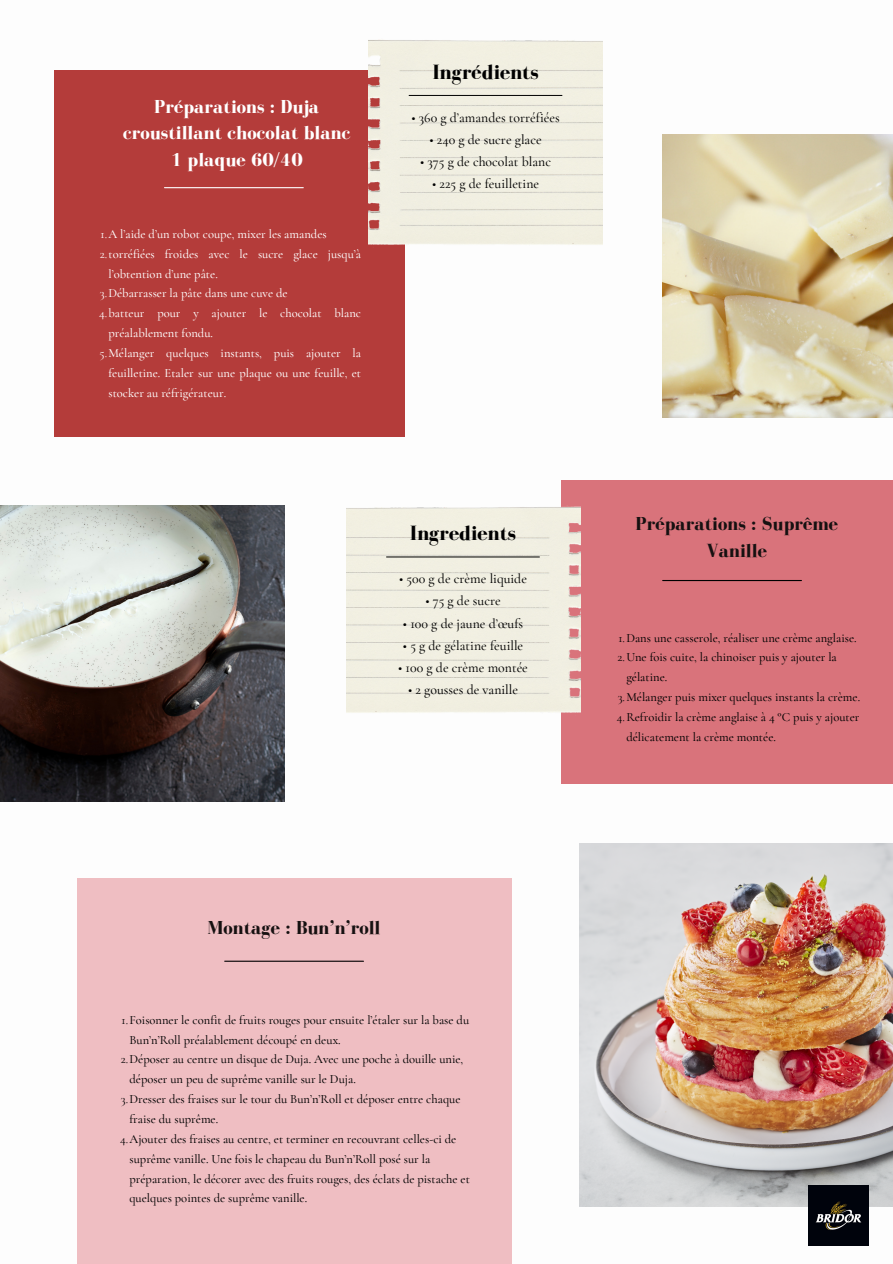
<style>
.page{position:relative;width:893px;height:1264px;background:#fff}
.page>*{position:absolute;margin:0;border:0;box-sizing:border-box;transform-origin:0 0}
.t1{font:700 21.15px "Bodoni FLF";color:#000}
.t2{font:700 19.2px/26.7px "Bodoni FLF";color:#fff;text-align:center}
.t3{font:700 19.2px/26.7px "Bodoni FLF";color:#161111;text-align:center}
.t4{font:500 13.8px "Cormorant Garamond";color:#000}
.t5{font:500 12.6px/19.8px "Cormorant Garamond";color:#000}
.t6{font:500 12.6px/19.8px "Cormorant Garamond";color:#fff}
.s1{font-weight:400}
</style>
<div class="page">
<div style="left:54px;top:70px;width:350px;height:367px;background:#b43c3a"></div>
<hr style="left:164px;top:187px;width:139px;height:1px;background:#fff">
<img style="left:368px;top:39px;width:234px;height:208px">
<hr style="left:409px;top:95px;width:153px;height:1px;background:#000">
<img style="left:662px;top:134px;width:230px;height:284px">
<div style="left:562px;top:480px;width:330px;height:303px;background:#d9737b"></div>
<img style="left:346px;top:506px;width:234px;height:209px">
<hr style="left:386px;top:556px;width:153px;height:1px;background:#000">
<div style="left:77px;top:877px;width:434px;height:386px;background:#efbec2"></div>
<img style="left:0;top:506px;width:284px;height:295px">
<hr style="left:225px;top:960px;width:138px;height:1px;background:#000">
<hr style="left:662px;top:580px;width:139px;height:1px;background:#000">
<img style="left:580px;top:843px;width:312px;height:363px">
<img style="left:808px;top:1185px;width:60px;height:60px">
<p class="t2" style="left:123px;top:93px;width:228px">Préparations : Duja croustillant chocolat blanc</p>
<p class="t2" style="left:171px;top:146px;width:133px">1 plaque 60/40</p>
<p class="t6" style="left:101px;top:224px;width:228px"><span class="s1">1.</span>A l’aide d’un robot coupe, mixer les amandes</p>
<p class="t6" style="left:108px;top:244px;width:254px;text-indent:-9px"><span class="s1">2.</span>torréfiées froides avec le sucre glace jusqu’à l’obtention d’une pâte.</p>
<p class="t6" style="left:100px;top:283px;width:189px"><span class="s1">3.</span>Débarrasser la pâte dans une cuve de</p>
<p class="t6" style="left:108px;top:303px;width:254px;text-indent:-9px"><span class="s1">4.</span>batteur pour y ajouter le chocolat blanc préalablement fondu.</p>
<p class="t6" style="left:108px;top:343px;width:254px;text-align:justify;text-indent:-9px"><span class="s1">5.</span>Mélanger quelques instants, puis ajouter la feuilletine. Etaler sur une plaque ou une feuille, et stocker au réfrigérateur.</p>
<p class="t1" style="left:432px;top:61px;width:108px">Ingrédients</p>
<p class="t4" style="left:411px;top:109px;width:150px">• 360 g d’amandes torréfiées</p>
<p class="t4" style="left:429px;top:131px;width:114px">• 240 g de sucre glace</p>
<p class="t4" style="left:420px;top:153px;width:132px">• 375 g de chocolat blanc</p>
<p class="t4" style="left:432px;top:176px;width:109px">• 225 g de feuilletine</p>
<p class="t1" style="left:410px;top:522px;width:108px">Ingredients</p>
<p class="t4" style="left:399px;top:570px;width:129px">• 500 g de crème liquide</p>
<p class="t4" style="left:425px;top:592px;width:77px">• 75 g de sucre</p>
<p class="t4" style="left:403px;top:615px;width:122px">• 100 g de jaune d’œufs</p>
<p class="t4" style="left:403px;top:637px;width:122px">• 5 g de gélatine feuille</p>
<p class="t4" style="left:398px;top:659px;width:131px">• 100 g de crème montée</p>
<p class="t4" style="left:408px;top:681px;width:111px">• 2 gousses de vanille</p>
<p class="t3" style="left:635px;top:510px;width:204px">Préparations : Suprême<br>Vanille</p>
<p class="t5" style="left:618px;top:627px;width:240px"><span class="s1">1.</span>Dans une casserole, réaliser une crème anglaise.</p>
<p class="t5" style="left:626px;top:647px;width:212px;text-indent:-9px"><span class="s1">2.</span>Une fois cuite, la chinoiser puis y ajouter la gélatine.</p>
<p class="t5" style="left:617px;top:687px;width:244px"><span class="s1">3.</span>Mélanger puis mixer quelques instants la crème.</p>
<p class="t5" style="left:626px;top:707px;width:235px;text-indent:-9px"><span class="s1">4.</span>Refroidir la crème anglaise à 4 °C puis y ajouter délicatement la crème montée.</p>
<p class="t3" style="left:208px;top:914px;width:174px">Montage : Bun’n’roll</p>
<p class="t5" style="left:129px;top:1009px;width:341px;text-indent:-8px"><span class="s1">1.</span>Foisonner le confit de fruits rouges pour ensuite l’étaler sur la base du<br>Bun’n’Roll préalablement découpé en deux.</p>
<p class="t5" style="left:129px;top:1049px;width:335px;text-indent:-9px"><span class="s1">2.</span>Déposer au centre un disque de Duja. Avec une poche à douille unie, déposer un peu de suprême vanille sur le Duja.</p>
<p class="t5" style="left:129px;top:1089px;width:332px;text-indent:-9px"><span class="s1">3.</span>Dresser des fraises sur le tour du Bun’n’Roll et déposer entre chaque fraise du suprême.</p>
<p class="t5" style="left:129px;top:1128px;width:342px;text-indent:-9px"><span class="s1">4.</span>Ajouter des fraises au centre, et terminer en recouvrant celles-ci de suprême vanille. Une fois le chapeau du Bun’n’Roll posé sur la préparation, le décorer avec des fruits rouges, des éclats de pistache et quelques pointes de suprême vanille.</p>
</div>
